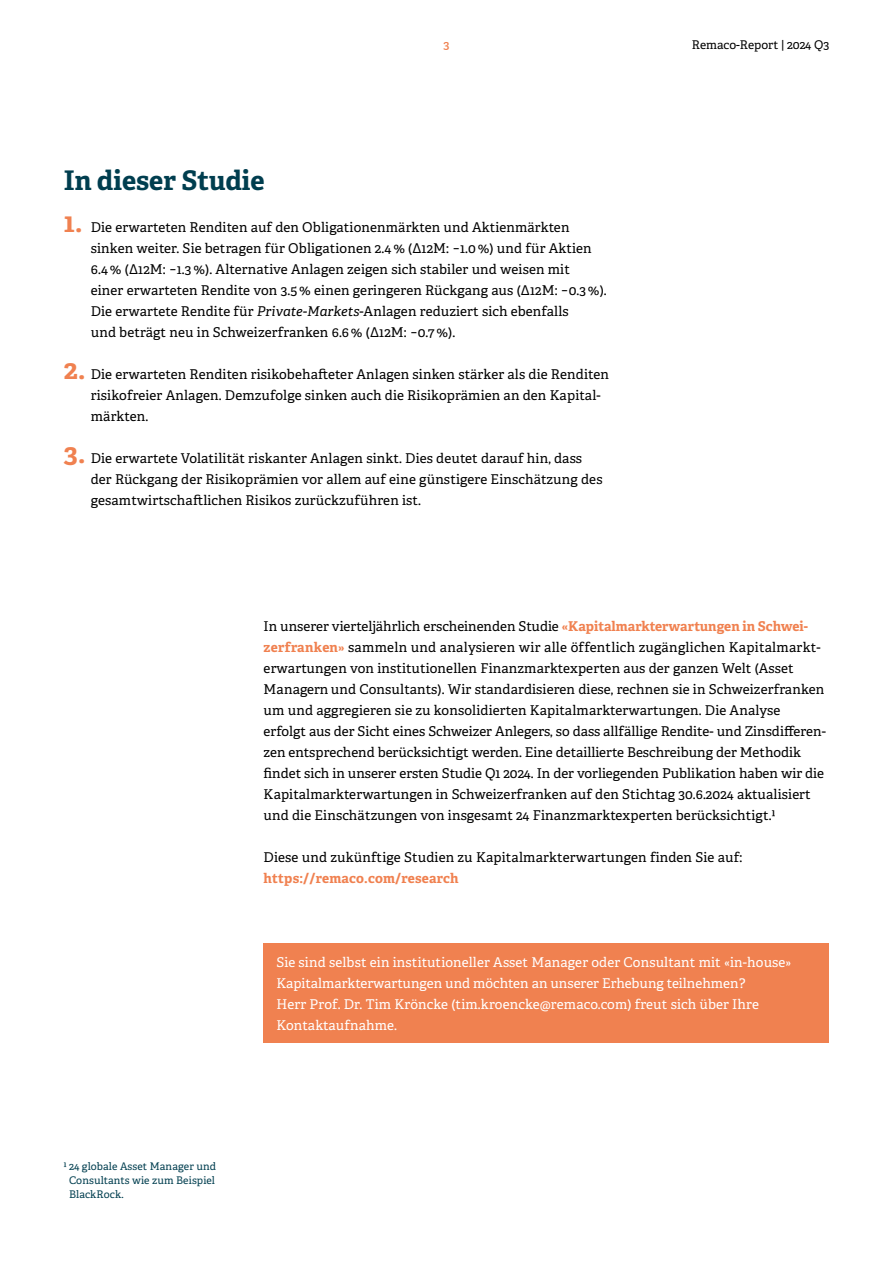
<style>
.page{position:relative;width:893px;height:1263px;background:#fff}
.page>*{position:absolute;margin:0;border:0;box-sizing:border-box;transform-origin:0 0}
.REMACO_-_Titel_Ebene_2_18pt{font:700 27px "Adelle";color:#003e4f}
.REMACO___Lauftext_9pt{font:13.5px/21px "Adelle";letter-spacing:.01em;color:#000}
.REMACO___Lauftext_9pt-2{font:13.5px/21px "Adelle";letter-spacing:.01em;color:#fff}
.t1{font:12px "Adelle";color:#000}
.t2{font:600 12px "Adelle";color:#f08150}
.REMACO_-_Legende_7Pt{font:10.5px/14px "Adelle";letter-spacing:.01em;color:#003e4f;text-align:justify}
.s1{font-weight:700;font-size:27px;color:#f08150}
.s2{font-style:italic}
.s3{font-weight:700;color:#f08150}
</style>
<div class="page">
<div style="left:264px;top:943px;width:565px;height:100px;background:#f08150"></div>
<p class="t2" style="left:443px;top:37px;width:8px">3</p>
<p class="t1" style="left:692px;top:38px;width:139px">Remaco-Report | 2024 Q3</p>
<p class="REMACO_-_Titel_Ebene_2_18pt" style="left:64px;top:163px;width:202px">In dieser Studie</p>
<p class="REMACO___Lauftext_9pt" style="left:91px;top:217px;width:517px;text-indent:-27px"><span class="s1">1.</span> Die erwarteten Renditen auf den Obligationenmärkten und Aktienmärkten sinken weiter. Sie betragen für Obligationen 2.4 % (∆12M: −1.0 %) und für Aktien 6.4 % (∆12M: −1.3 %). Alternative Anlagen zeigen sich stabiler und weisen mit<br>einer erwarteten Rendite von 3.5 % einen geringeren Rückgang aus (∆12M: −0.3 %).<br>Die erwartete Rendite für <span class="s2">Private-Markets</span>-Anlagen reduziert sich ebenfalls<br>und beträgt neu in Schweizerfranken 6.6 % (∆12M: −0.7 %).</p>
<p class="REMACO___Lauftext_9pt" style="left:91px;top:364px;width:520px;text-indent:-27px"><span class="s1">2.</span> Die erwarteten Renditen risikobehafteter Anlagen sinken stärker als die Renditen risikofreier Anlagen. Demzufolge sinken auch die Risikoprämien an den Kapital&shy;märkten.</p>
<p class="REMACO___Lauftext_9pt" style="left:91px;top:448px;width:513px;text-indent:-27px"><span class="s1">3.</span> Die erwartete Volatilität riskanter Anlagen sinkt. Dies deutet darauf hin, dass der Rückgang der Risikoprämien vor allem auf eine günstigere Einschätzung des gesamtwirtschaftlichen Risikos zurückzuführen ist.</p>
<p class="REMACO___Lauftext_9pt" style="left:264px;top:616px;width:564px">In unserer vierteljährlich erscheinenden Studie <span class="s3">«Kapitalmarkterwartungen in Schwei&shy;zerfranken»</span> sammeln und analysieren wir alle öffentlich zugänglichen Kapitalmarkt&shy;erwartungen von institutionellen Finanzmarktexperten aus der ganzen Welt (Asset Managern und Consultants). Wir standardisieren diese, rechnen sie in Schweizerfranken um und aggregieren sie zu konsolidierten Kapitalmarkterwartungen. Die Analyse erfolgt aus der Sicht eines Schweizer Anlegers, so dass allfällige Rendite- und Zinsdifferen&shy;zen entsprechend berücksichtigt werden. Eine detaillierte Beschreibung der Methodik findet sich in unserer ersten Studie Q1 2024. In der vorliegenden Publikation haben wir die Kapitalmarkterwartungen in Schweizerfranken auf den Stichtag 30.6.2024 aktualisiert und die Einschätzungen von insgesamt 24 Finanzmarktexperten berücksichtigt.1</p>
<p class="REMACO___Lauftext_9pt" style="left:264px;top:847px;width:480px">Diese und zukünftige Studien zu Kapitalmarkterwartungen finden Sie auf: <span class="s3">https://remaco.com/research</span></p>
<p class="REMACO_-_Legende_7Pt" style="left:69px;top:1160px;width:149px;text-indent:-5px">1 24 globale Asset Manager und Consultants wie zum Beispiel BlackRock.</p>
<p class="REMACO___Lauftext_9pt-2" style="left:276px;top:952px;width:517px">Sie sind selbst ein institutioneller Asset Manager oder Consultant mit «in-house» Kapitalmarkterwartungen und möchten an unserer Erhebung teilnehmen?<br>Herr Prof. Dr. Tim Kröncke (tim.kroencke@remaco.com) freut sich über Ihre Kontaktaufnahme.</p>
</div>
